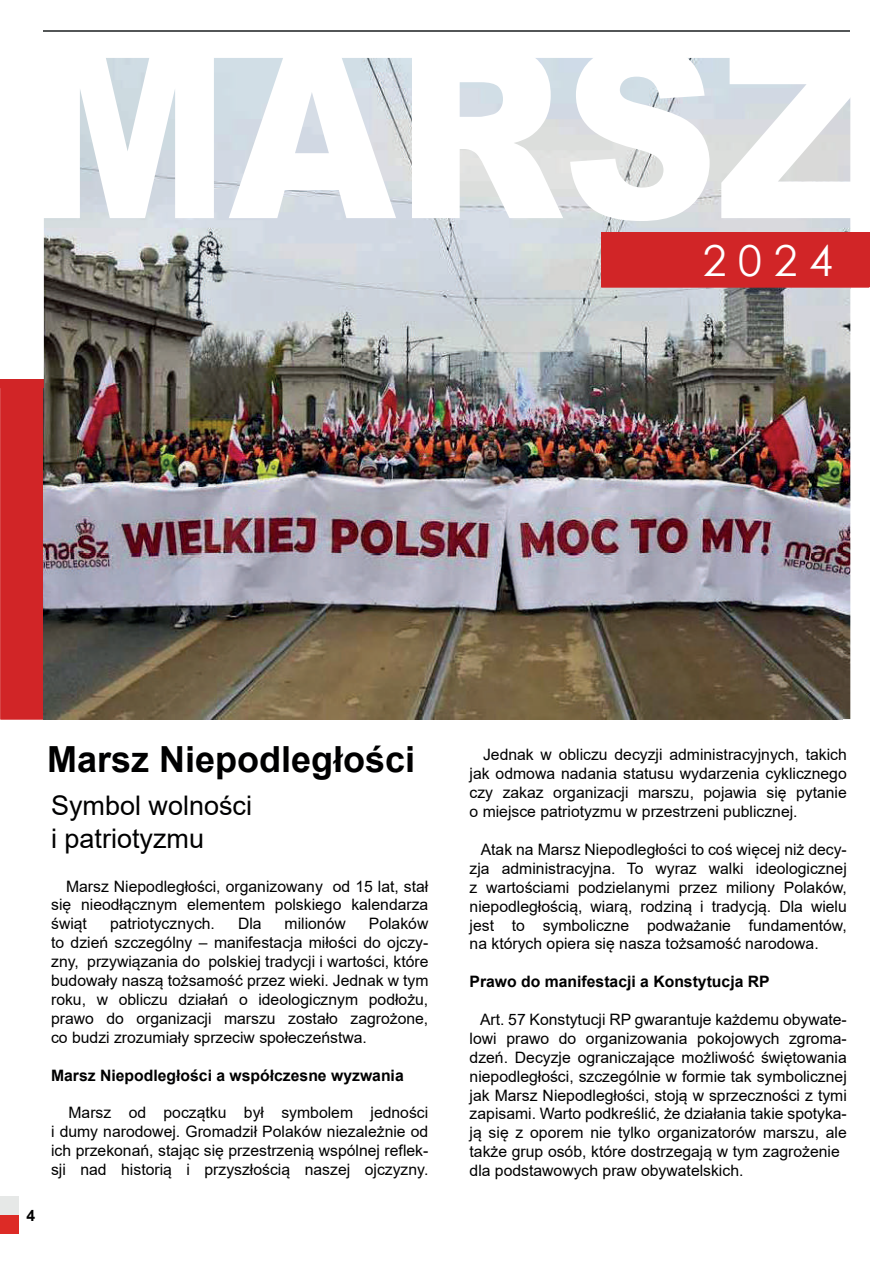
<style>
.page{position:relative;width:893px;height:1263px;background:#fff}
.page>*{position:absolute;margin:0;border:0;box-sizing:border-box;transform-origin:0 0}
.t1{font:900 237.9px "Arial";color:#fff;scale:.9 1}
.t2{font:42.75px "Century Gothic";color:#fff}
.t3{font:700 36px "Arial";color:#000001}
.t4{font:27px/32.4px "Arial";color:#000001}
.t5{font:15.75px/18.9px "Arial";color:#000001;text-align:justify}
.t6{font:700 15.75px "Arial";color:#000001}
</style>
<div class="page">
<img style="left:44px;top:58px;width:806px;height:661px">
<div style="left:601px;top:233px;width:268px;height:56px;background:#d12527"></div>
<div style="left:0;top:388px;width:44px;height:331px;background:#d12527"></div>
<img style="left:44px;top:388px;width:798px;height:331px">
<div style="left:0;top:1215px;width:19px;height:19px;background:#dd2b26"></div>
<div style="left:0;top:1197px;width:19px;height:18px;background:#e6e8e7"></div>
<hr style="left:44px;top:30px;width:806px;height:2px;background:#535657">
<h1 class="t1" style="left:33px;top:-40px;width:943px">MARSZ</h1>
<h2 class="t2" style="left:703px;top:231px;width:132px">2024</h2>
<p class="t6" style="left:27px;top:1204px;width:10px">4</p>
<h3 class="t3" style="left:47px;top:734px;width:369px">Marsz Niepodległości</h3>
<h3 class="t4" style="left:51px;top:789px;width:202px">Symbol wolności i patriotyzmu</h3>
<p class="t5" style="left:51px;top:876px;width:379px;text-indent:15px">Marsz Niepodległości, organizowany od 15 lat, stał się nieodłącznym elementem polskiego kalendarza świąt</p>
<p class="t5" style="left:51px;top:914px;width:379px;text-indent:318px">Polaków to dzień szczególny – manifestacja miłości do ojczy&shy;zny, przywiązania do polskiej tradycji i wartości, które budowały naszą tożsamość przez wieki. Jednak w tym roku, w obliczu działań o ideologicznym podłożu, prawo do organizacji marszu zostało zagrożone, co budzi zrozumiały sprzeciw społeczeństwa.</p>
<p class="t6" style="left:51px;top:1064px;width:354px">Marsz Niepodległości a współczesne wyzwania</p>
<p class="t5" style="left:51px;top:1103px;width:379px;text-indent:17px">Marsz od początku był symbolem jedności i dumy narodowej. Gromadził Polaków niezależnie od ich przekonań, stając się przestrzenią wspólnej reflek&shy;sji nad historią i przyszłością naszej ojczyzny.</p>
<p class="t5" style="left:110px;top:914px;width:106px">patriotycznych.</p>
<p class="t5" style="left:238px;top:914px;width:25px">Dla</p>
<p class="t5" style="left:285px;top:914px;width:63px">milionów</p>
<p class="t5" style="left:470px;top:745px;width:379px;text-indent:14px">Jednak w obliczu decyzji administracyjnych, takich jak odmowa nadania statusu wydarzenia cyklicznego czy zakaz organizacji marszu, pojawia się pytanie o miejsce patriotyzmu w przestrzeni publicznej.</p>
<p class="t5" style="left:470px;top:840px;width:379px;text-indent:11px">Atak na Marsz Niepodległości to coś więcej niż decy&shy;zja administracyjna. To wyraz walki ideologicznej z wartościami podzielanymi przez miliony Polaków, niepodległością, wiarą, rodziną i tradycją. Dla wielu jest to symboliczne podważanie fundamentów, na których opiera się nasza tożsamość narodowa.</p>
<p class="t6" style="left:470px;top:970px;width:302px">Prawo do manifestacji a Konstytucja RP</p>
<p class="t5" style="left:470px;top:1010px;width:379px;text-align:left;text-indent:10px">Art. 57 Konstytucji RP gwarantuje każdemu obywate&shy;lowi prawo do organizowania pokojowych zgroma&shy;dzeń. Decyzje ograniczające możliwość świętowania niepodległości, szczególnie w formie tak symbolicznej jak Marsz Niepodległości, stoją w sprzeczności z tymi zapisami. Warto podkreślić, że działania takie spotyka&shy;ją się z oporem nie tylko organizatorów marszu, ale także grup osób, które dostrzegają w tym zagrożenie dla podstawowych praw obywatelskich.</p>
</div>
